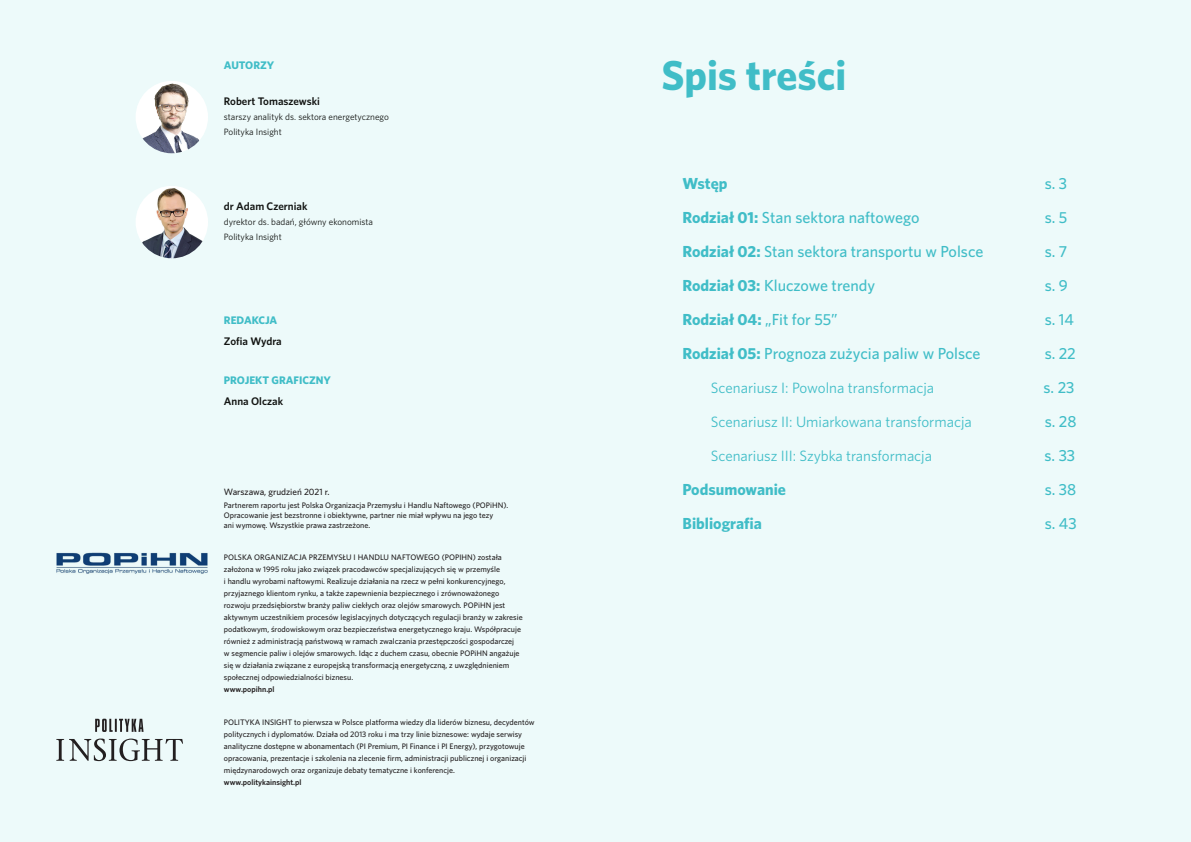
<style>
.page{position:relative;width:1191px;height:842px;background:#edfafa}
.page>*{position:absolute;margin:0;border:0;box-sizing:border-box;transform-origin:0 0}
.t1{font:700 42px "Whitney";color:#40bdc7}
.t2{font:500 16px "Whitney";color:#40bdc7}
.t3{font:700 16px "Whitney";color:#40bdc7}
.t4{font:15px "Whitney";color:#40bdc7}
.t5{font:600 11px "Whitney";color:#121412}
.t6{font:700 11px "Whitney";color:#40bdc7}
.t7{font:9.2px/15px "Whitney";color:#121412}
.t8{font:500 9.2px "Whitney";color:#231f20}
.t9{font:500 8px/12px "Whitney";color:#231f20}
.t10{font:600 8px "Whitney";color:#231f20}
.s1{font-weight:700}
.s2{font-weight:500}
</style>
<div class="page">
<svg style="left:56px;top:738px;width:127px;height:23px"></svg>
<svg style="left:95px;top:719px;width:48px;height:13px"></svg>
<svg style="left:136px;top:81px;width:72px;height:73px"></svg>
<img style="left:57px;top:552px;width:150px;height:22px">
<img style="left:136px;top:186px;width:72px;height:73px">
<h3 class="t6" style="left:224px;top:58px;width:52px">AUTORZY</h3>
<h3 class="t5" style="left:224px;top:94px;width:97px">Robert Tomaszewski</h3>
<p class="t7" style="left:224px;top:109px;width:167px">starszy analityk ds. sektora energetycznego<br>Polityka Insight</p>
<h3 class="t5" style="left:224px;top:199px;width:85px">dr Adam Czerniak</h3>
<p class="t7" style="left:224px;top:214px;width:151px">dyrektor ds. badań, główny ekonomista<br>Polityka Insight</p>
<h3 class="t6" style="left:224px;top:313px;width:55px">REDAKCJA</h3>
<h3 class="t5" style="left:224px;top:334px;width:59px">Zofia Wydra</h3>
<h3 class="t6" style="left:224px;top:373px;width:109px">PROJEKT GRAFICZNY</h3>
<h3 class="t5" style="left:224px;top:394px;width:61px">Anna Olczak</h3>
<p class="t8" style="left:224px;top:486px;width:107px">Warszawa, grudzień 2021 r.</p>
<p class="t9" style="left:224px;top:500px;width:286px;line-height:10px">Partnerem raportu jest Polska Organizacja Przemysłu i Handlu Naftowego (POPiHN).<br>Opracowanie jest bezstronne i obiektywne, partner nie miał wpływu na jego tezy<br>ani wymowę. Wszystkie prawa zastrzeżone.</p>
<p class="t9" style="left:224px;top:551px;width:300px">POLSKA ORGANIZACJA PRZEMYSŁU I HANDLU NAFTOWEGO (POPIHN) została założona w 1995 roku jako związek pracodawców specjalizujących się w przemyśle<br>i handlu wyrobami naftowymi. Realizuje działania na rzecz w pełni konkurencyjnego, przyjaznego klientom rynku, a także zapewnienia bezpiecznego i zrównoważonego rozwoju przedsiębiorstw branży paliw ciekłych oraz olejów smarowych. POPiHN jest aktywnym uczestnikiem procesów legislacyjnych dotyczących regulacji branży w zakresie podatkowym, środowiskowym oraz bezpieczeństwa energetycznego kraju. Współpracuje również z administracją państwową w ramach zwalczania przestępczości gospodarczej<br>w segmencie paliw i olejów smarowych. Idąc z duchem czasu, obecnie POPiHN angażuje się w działania związane z europejską transformacją energetyczną, z uwzględnieniem społecznej odpowiedzialności biznesu.</p>
<p class="t10" style="left:224px;top:684px;width:52px">www.popihn.pl</p>
<p class="t9" style="left:224px;top:716px;width:312px">POLITYKA INSIGHT to pierwsza w Polsce platforma wiedzy dla liderów biznesu, decydentów politycznych i dyplomatów. Działa od 2013 roku i ma trzy linie biznesowe: wydaje serwisy analityczne dostępne w abonamentach (PI Premium, PI Finance i PI Energy), przygotowuje opracowania, prezentacje i szkolenia na zlecenie firm, administracji publicznej i organizacji międzynarodowych oraz organizuje debaty tematyczne i konferencje.</p>
<p class="t10" style="left:224px;top:777px;width:79px">www.politykainsight.pl</p>
<h1 class="t1" style="left:661px;top:47px;width:186px">Spis treści</h1>
<h2 class="t3" style="left:682px;top:172px;width:46px">Wstęp</h2>
<h2 class="t2" style="left:1044px;top:172px;width:24px">s. 3</h2>
<h2 class="t2" style="left:682px;top:206px;width:238px"><span class="s1">Rodział 01:</span> Stan sektora naftowego</h2>
<h2 class="t2" style="left:1044px;top:206px;width:24px">s. 5</h2>
<h2 class="t2" style="left:682px;top:240px;width:302px"><span class="s1">Rodział 02:</span> Stan sektora transportu w Polsce</h2>
<h2 class="t2" style="left:1044px;top:240px;width:24px">s. 7</h2>
<h2 class="t2" style="left:682px;top:274px;width:194px"><span class="s1">Rodział 03:</span> Kluczowe trendy</h2>
<h2 class="t2" style="left:1044px;top:274px;width:25px">s. 9</h2>
<h2 class="t3" style="left:682px;top:308px;width:157px">Rodział 04: <span class="s2">„Fit for 55”</span></h2>
<h2 class="t2" style="left:1044px;top:308px;width:31px">s. 14</h2>
<h2 class="t2" style="left:682px;top:342px;width:299px"><span class="s1">Rodział 05:</span> Prognoza zużycia paliw w Polsce</h2>
<h2 class="t2" style="left:1044px;top:342px;width:33px">s. 22</h2>
<h3 class="t4" style="left:711px;top:377px;width:225px">Scenariusz I: Powolna transformacja</h3>
<h2 class="t2" style="left:1043px;top:376px;width:32px">s. 23</h2>
<h3 class="t4" style="left:711px;top:411px;width:262px">Scenariusz II: Umiarkowana transformacja</h3>
<h2 class="t2" style="left:1044px;top:410px;width:33px">s. 28</h2>
<h3 class="t4" style="left:711px;top:445px;width:223px">Scenariusz III: Szybka transformacja</h3>
<h2 class="t2" style="left:1044px;top:444px;width:32px">s. 33</h2>
<h2 class="t3" style="left:682px;top:478px;width:105px">Podsumowanie</h2>
<h2 class="t2" style="left:1044px;top:478px;width:33px">s. 38</h2>
<h2 class="t3" style="left:682px;top:512px;width:81px">Bibliografia</h2>
<h2 class="t2" style="left:1044px;top:512px;width:33px">s. 43</h2>
</div>
